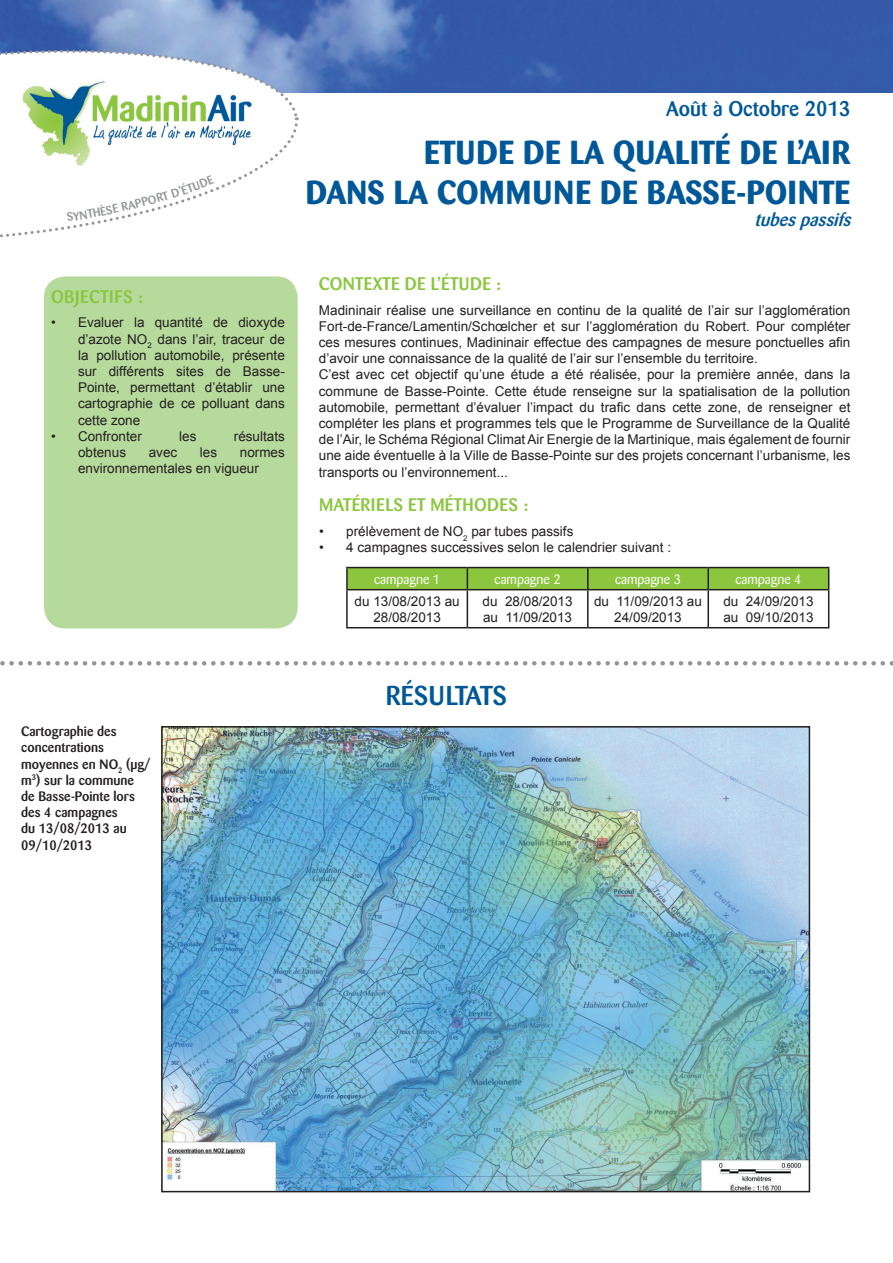
<style>
.page{position:relative;width:893px;height:1263px;background:#fff}
.page>*{position:absolute;margin:0;border:0;box-sizing:border-box;transform-origin:0 0}
.t1{font:700 33px/39.6px "Barmeno";letter-spacing:.02em;color:#005898;text-align:right}
.t2{font:500 27px "Barmeno";letter-spacing:.02em;color:#005898}
.t3{font:500 21px "Barmeno";color:#005898}
.t4{font:500 18px "Barmeno";letter-spacing:.02em;color:#8bc63e}
.t5{font:italic 500 18px "Barmeno";color:#005898}
.t6{font:13.5px/16.2px "Arial";color:#231f20}
.t7{font:500 13.5px/16.2px "Barmeno";color:#231f20}
.t8{font:13.5px "Barmeno";color:#fff}
</style>
<div class="page">
<div style="left:44px;top:276px;width:254px;height:352px;background:#b6da9b;border-radius:21px"></div>
<img style="left:0;top:0;width:893px;height:92px">
<svg style="left:0;top:40px;width:301px;height:53px"></svg>
<hr style="left:346px;top:567px;width:121px;height:1px;background:#231f20">
<hr style="left:346px;top:568px;width:2px;height:21px;background:#231f20">
<svg style="left:347px;top:567px;width:482px;height:22px;background:#83b93b"></svg>
<hr style="left:346px;top:589px;width:121px;height:1px;background:#231f20">
<hr style="left:346px;top:590px;width:2px;height:37px;background:#231f20">
<hr style="left:467px;top:589px;width:121px;height:1px;background:#231f20">
<hr style="left:467px;top:590px;width:1px;height:37px;background:#231f20">
<hr style="left:588px;top:589px;width:120px;height:1px;background:#231f20">
<hr style="left:587px;top:590px;width:2px;height:37px;background:#231f20">
<hr style="left:708px;top:589px;width:121px;height:1px;background:#231f20">
<hr style="left:707px;top:590px;width:2px;height:37px;background:#231f20">
<hr style="left:828px;top:590px;width:1px;height:37px;background:#231f20">
<hr style="left:346px;top:627px;width:121px;height:1px;background:#231f20">
<hr style="left:467px;top:627px;width:121px;height:1px;background:#231f20">
<hr style="left:588px;top:627px;width:120px;height:1px;background:#231f20">
<hr style="left:708px;top:627px;width:121px;height:1px;background:#231f20">
<svg style="left:0;top:661px;width:893px;height:4px"></svg>
<img style="left:164px;top:729px;width:643px;height:460px">
<div style="left:161px;top:726px;width:649px;height:466px;border:2px solid #231f20"></div>
<svg style="left:0;top:41px;width:300px;height:197px"></svg>
<h3 class="t4" style="left:51px;top:286px;width:93px">Objectifs :</h3>
<p class="t6" style="left:78px;top:315px;width:208px;text-align:justify;text-indent:-27px">• Evaluer la quantité de dioxyde d’azote NO<sub>2</sub> dans l’air, traceur de la pollution automobile, présente sur différents sites de Basse-Pointe, permettant d’établir une cartographie de ce polluant dans cette zone</p>
<p class="t6" style="left:51px;top:428px;width:92px">• Confronter</p>
<p class="t6" style="left:179px;top:428px;width:19px">les</p>
<p class="t6" style="left:234px;top:428px;width:53px">résultats</p>
<p class="t6" style="left:78px;top:444px;width:50px">obtenus</p>
<p class="t6" style="left:149px;top:444px;width:30px">avec</p>
<p class="t6" style="left:200px;top:444px;width:19px">les</p>
<p class="t6" style="left:78px;top:444px;width:208px;text-indent:162px">normes environnementales en vigueur</p>
<h3 class="t3" style="left:666px;top:97px;width:186px">Août à Octobre 2013</h3>
<h1 class="t1" style="left:306px;top:133px;width:546px">ETUDE DE LA QUALITÉ DE L’AIR<br>DANS LA COMMUNE DE BASSE-POINTE</h1>
<h3 class="t5" style="left:754px;top:209px;width:103px">tubespassifs</h3>
<h3 class="t4" style="left:319px;top:273px;width:184px">Co ntexte de l’étude :</h3>
<p class="t6" style="left:319px;top:302px;width:533px">Madininair réalise une surveillance en continu de la qualité de l’air sur l’agglomération Fort-de-France/Lamentin/Schœlcher et sur l’agglomération du Robert. Pour compléter ces mesures continues, Madininair effectue des campagnes de mesure ponctuelles afin d’avoir une connaissance de la qualité de l’air sur l’ensemble du territoire.<br>C’est avec cet objectif qu’une étude a été réalisée, pour la première année, dans la commune de Basse-Pointe. Cette étude renseigne sur la spatialisation de la pollution automobile, permettant d’évaluer l’impact du trafic dans cette zone, de renseigner et compléter les plans et programmes tels que le Programme de Surveillance de la Qualité de l’Air, le Schéma Régional Climat Air Energie de la Martinique, mais également de fournir une aide éventuelle à la Ville de Basse-Pointe sur des projets concernant l’urbanisme, les transports ou l’environnement...</p>
<h3 class="t4" style="left:319px;top:494px;width:211px">Matériels et méthodes :</h3>
<p class="t6" style="left:319px;top:523px;width:256px">• prélèvement de NO<sub>2</sub> par tubes passifs</p>
<p class="t6" style="left:319px;top:540px;width:353px">• 4 campagnes successives selon le calendrier suivant :</p>
<p class="t8" style="left:374px;top:571px;width:68px">campagne 1</p>
<p class="t8" style="left:495px;top:571px;width:68px">campagne 2</p>
<p class="t8" style="left:615px;top:571px;width:68px">campagne 3</p>
<p class="t8" style="left:735px;top:571px;width:68px">campagne 4</p>
<p class="t6" style="left:355px;top:593px;width:107px;text-align:center">du 13/08/2013 au<br>28/08/2013</p>
<p class="t6" style="left:483px;top:593px;width:92px">du 28/08/2013 au 11/09/2013</p>
<p class="t6" style="left:594px;top:593px;width:109px;text-align:center">du 11/09/2013 au<br>24/09/2013</p>
<p class="t6" style="left:723px;top:593px;width:92px">du 24/09/2013 au 09/10/2013</p>
<p class="t7" style="left:21px;top:723px;width:131px">Cartographie des concentrations moyennes en NO<sub>2</sub> (µg/ m<sup>3</sup>) sur la commune de Basse-Pointe lors des 4 campagnes<br>du 13/08/2013 au<br>09/10/2013</p>
<h2 class="t2" style="left:386px;top:679px;width:123px">Résultats</h2>
</div>
